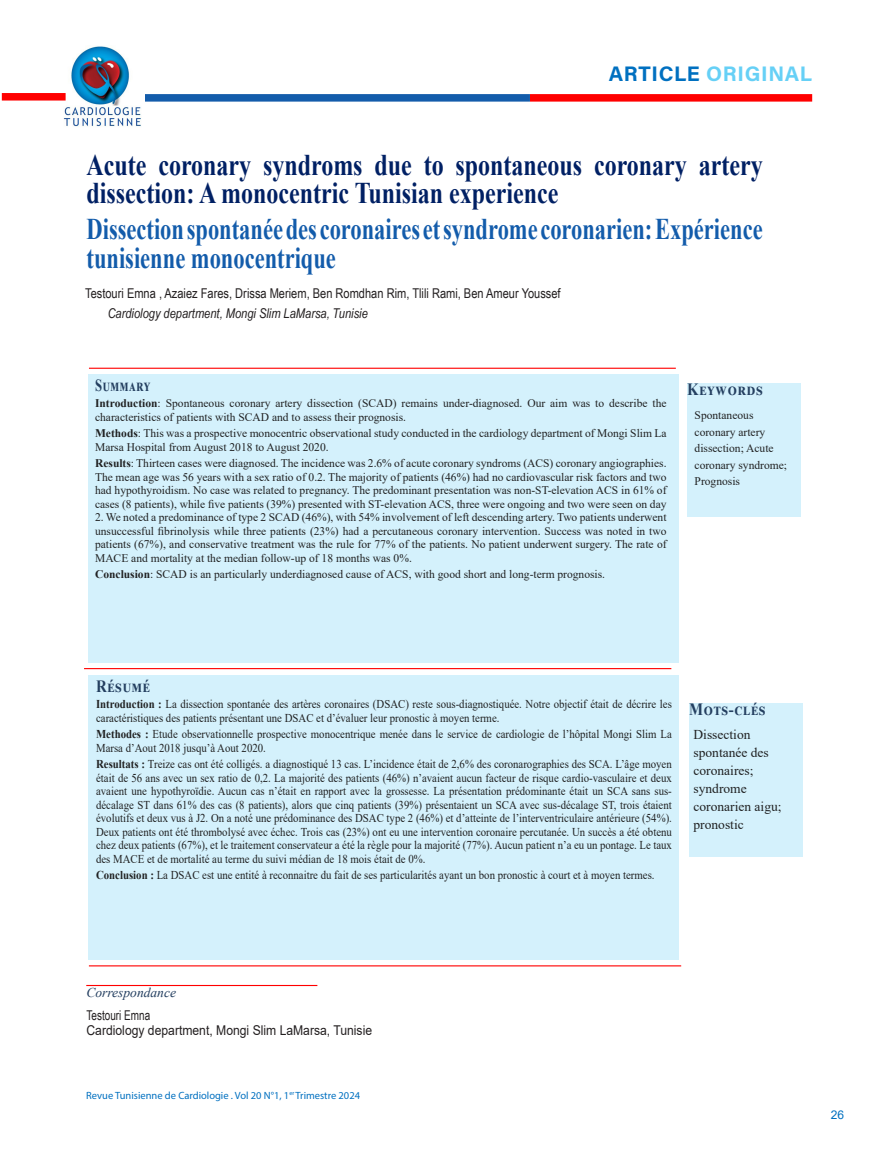
<style>
.page{position:relative;width:893px;height:1149px;background:#fff}
.page>*{position:absolute;margin:0;border:0;box-sizing:border-box;transform-origin:0 0}
.t1{font:700 30px/28.5px "Times New Roman";color:#002064;scale:.8 1}
.t2{font:700 30px/28.5px "Times New Roman";color:#135cab;scale:.75 1}
.t3{font:21px "Acumin Variable Concept";letter-spacing:.07em;color:#66d0f6}
.t4{font:700 17.1px "Times New Roman";letter-spacing:.05em;color:#243f60;scale:.87 1}
.t5{font:700 17.1px "Times New Roman";letter-spacing:.05em;color:#243f60;scale:.74 1}
.t6{font:13.5px "Arial Narrow";color:#231f20}
.t7{font:13.5px/18px "Times New Roman";color:#202122}
.t8{font:italic 13.5px "Arial Narrow";color:#231f20}
.t9{font:13.5px "Arial";color:#231f20;scale:.9 1}
.t10{font:italic 13.5px "Times New Roman";color:#243f60}
.t11{font:13.5px "Arial Narrow";color:#231f20;scale:.9 1}
.t12{font:12px/13.5px "Times New Roman";color:#202122;scale:.9 1}
.t13{font:12px "Arial";color:#0070c0}
.t14{font:11.7px/13.5px "Times New Roman";color:#202122}
.t15{font:10.5px "Myriad Pro";color:#0070c0}
.s1{color:#0070c0}
.s2{font-weight:700}
</style>
<div class="page">
<div style="left:530px;top:94px;width:282px;height:8px;background:#f00"></div>
<div style="left:134px;top:94px;width:396px;height:8px;background:#135cab"></div>
<hr style="left:86px;top:984px;width:231px;height:1px;background:#f00">
<img style="left:55px;top:46px;width:89px;height:81px">
<div style="left:2px;top:93px;width:64px;height:7px;background:#f00"></div>
<hr style="left:89px;top:367px;width:587px;height:1px;background:#f00">
<div style="left:89px;top:675px;width:590px;height:284px;background:#d4f1fc"></div>
<hr style="left:89px;top:965px;width:592px;height:1px;background:#f00">
<div style="left:689px;top:703px;width:113px;height:153px;background:#d4f1fc"></div>
<hr style="left:84px;top:667px;width:587px;height:2px;background:#f00">
<div style="left:687px;top:384px;width:113px;height:133px;background:#d4f1fc"></div>
<div style="left:88px;top:374px;width:590px;height:288px;background:#d4f1fc"></div>
<p class="t3" style="left:609px;top:59px;width:204px"><span class="s1">ARTICLE</span> ORIGINAL</p>
<p class="t1" style="left:87px;top:150px;width:847px">Acute coronary syndroms due to spontaneous coronary artery dissection: A monocentric Tunisian experience</p>
<p class="t2" style="left:87px;top:214px;width:903px">Dissection spontanée des coronaires et syndrome coronarien: Expérience tunisienne monocentrique</p>
<p class="t6" style="left:85px;top:283px;width:477px">Testouri Emna , Azaiez Fares, Drissa Meriem, Ben Romdhan Rim, Tlili Rami, Ben Ameur Youssef</p>
<p class="t8" style="left:108px;top:303px;width:262px">Cardiology department, Mongi Slim LaMarsa, Tunisie</p>
<p class="t5" style="left:95px;top:372px;width:77px">Summary</p>
<p class="t14" style="left:95px;top:396px;width:573px"><span class="s2">Introduction</span>: Spontaneous coronary artery dissection (SCAD) remains under-diagnosed. Our aim was to describe the characteristics of patients with SCAD and to assess their prognosis.</p>
<p class="t14" style="left:95px;top:426px;width:573px"><span class="s2">Methods</span>: This was a prospective monocentric observational study conducted in the cardiology department of Mongi Slim La<br>Marsa Hospital from August 2018 to August 2020.</p>
<p class="t14" style="left:95px;top:456px;width:573px;text-align:justify"><span class="s2">Results</span>: Thirteen cases were diagnosed. The incidence was 2.6% of acute coronary syndroms (ACS) coronary angiographies.<br>The mean age was 56 years with a sex ratio of 0.2. The majority of patients (46%) had no cardiovascular risk factors and two had hypothyroidism. No case was related to pregnancy. The predominant presentation was non-ST-elevation ACS in 61% of cases (8 patients), while five patients (39%) presented with ST-elevation ACS, three were ongoing and two were seen on day</p>
<p class="t14" style="left:95px;top:510px;width:573px;text-align:justify">2. We noted a predominance of type 2 SCAD (46%), with 54% involvement of left descending artery. Two patients underwent unsuccessful fibrinolysis while three patients (23%) had a percutaneous coronary intervention. Success was noted in two patients (67%), and conservative treatment was the rule for 77% of the patients. No patient underwent surgery. The rate of MACE and mortality at the median follow-up of 18 months was 0%.</p>
<p class="t14" style="left:95px;top:567px;width:512px"><span class="s2">Conclusion</span>: SCAD is an particularly underdiagnosed cause of ACS, with good short and long-term prognosis.</p>
<p class="t4" style="left:687px;top:377px;width:89px">Keywords</p>
<p class="t14" style="left:695px;top:406px;width:94px;line-height:16.5px">Spontaneous coronary artery dissection; Acute coronary syndrome;<br>Prognosis</p>
<p class="t4" style="left:96px;top:673px;width:63px">Résumé</p>
<p class="t12" style="left:96px;top:697px;width:641px"><span class="s2">Introduction :</span> La dissection spontanée des artères coronaires (DSAC) reste sous-diagnostiquée. Notre objectif était de décrire les caractéristiques des patients présentant une DSAC et d’évaluer leur pronostic à moyen terme.</p>
<p class="t12" style="left:96px;top:727px;width:641px"><span class="s2">Methodes :</span> Etude observationnelle prospective monocentrique menée dans le service de cardiologie de l’hôpital Mongi Slim La<br>Marsa d’Aout 2018 jusqu’à Aout 2020.</p>
<p class="t12" style="left:96px;top:757px;width:641px;text-align:justify"><span class="s2">Resultats :</span> Treize cas ont été colligés. a diagnostiqué 13 cas. L’incidence était de 2,6% des coronarographies des SCA. L’âge moyen était de 56 ans avec un sex ratio de 0,2. La majorité des patients (46%) n’avaient aucun facteur de risque cardio-vasculaire et deux avaient une hypothyroïdie. Aucun cas n’était en rapport avec la grossesse. La présentation prédominante était un SCA sans sus&shy;décalage ST dans 61% des cas (8 patients), alors que cinq patients (39%) présentaient un SCA avec sus-décalage ST, trois étaient évolutifs et deux vus à J2. On a noté une prédominance des DSAC type 2 (46%) et d’atteinte de l’interventriculaire antérieure (54%).<br>Deux patients ont été thrombolysé avec échec. Trois cas (23%) ont eu une intervention coronaire percutanée. Un succès a été obtenu chez deux patients (67%), et le traitement conservateur a été la règle pour la majorité (77%). Aucun patient n’a eu un pontage. Le taux des MACE et de mortalité au terme du suivi médian de 18 mois était de 0%.</p>
<p class="t12" style="left:96px;top:868px;width:622px"><span class="s2">Conclusion :</span> La DSAC est une entité à reconnaitre du fait de ses particularités ayant un bon pronostic à court et à moyen termes.</p>
<p class="t4" style="left:689px;top:696px;width:89px">Mots-clés</p>
<p class="t7" style="left:693px;top:724px;width:90px">Dissection spontanée des coronaires; syndrome coronarien aigu; pronostic</p>
<p class="t10" style="left:87px;top:982px;width:91px">Correspondance</p>
<p class="t11" style="left:87px;top:1005px;width:72px">Testouri Emna</p>
<p class="t9" style="left:87px;top:1020px;width:319px">Cardiology department, Mongi Slim LaMarsa, Tunisie</p>
<p class="t15" style="left:86px;top:1088px;width:275px">Revue Tunisienne de Cardiologie . Vol 20 N°1, 1<sup>er</sup> Trimestre 2024</p>
<p class="t13" style="left:831px;top:1106px;width:15px">26</p>
</div>
